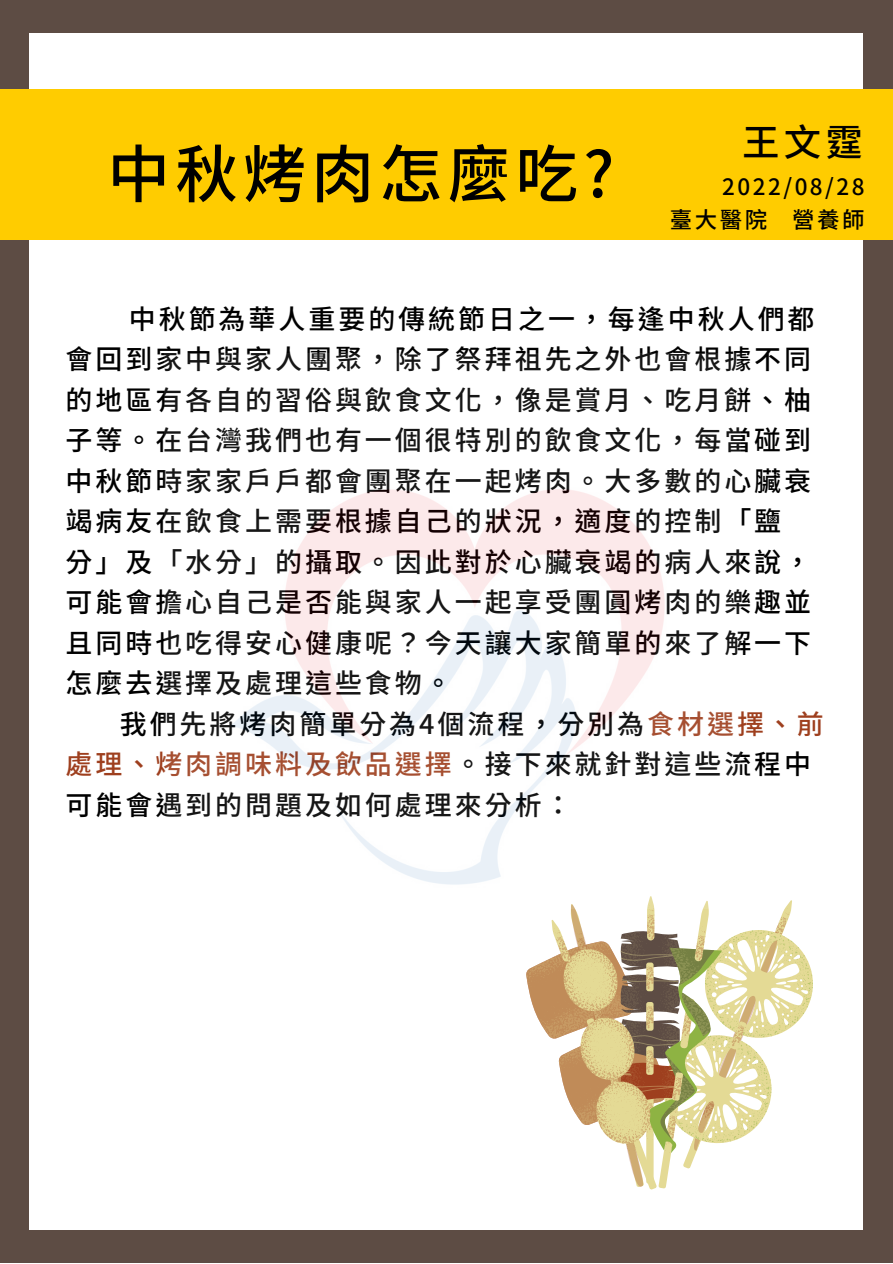
<style>
.page{position:relative;width:893px;height:1264px;background:#fff}
.page>*{position:absolute;margin:0;border:0;box-sizing:border-box;transform-origin:0 0}
.t1{font:500 63px "Source Han Sans SC";color:#000}
.t2{font:500 37.5px "Source Han Sans SC";color:#000}
.t3{font:500 27px/40.5px "Source Han Sans SC";letter-spacing:.11em;color:#000}
.t4{font:500 22.5px "Source Han Sans SC";letter-spacing:.11em;color:#000}
.s1{color:#9e3f1e}
</style>
<div class="page">
<div style="left:0;top:0;width:892px;height:1262px;background:#5d4c44"></div>
<div style="left:30px;top:33px;width:833px;height:1196px;background:#fff"></div>
<div style="left:0;top:89px;width:892px;height:151px;background:#fc0"></div>
<svg style="left:526px;top:900px;width:287px;height:290px"></svg>
<img style="left:231px;top:489px;width:509px;height:419px">
<h1 class="t1" style="left:107px;top:124px;width:508px">中秋烤肉怎麼吃?</h1>
<h2 class="t2" style="left:742px;top:113px;width:119px">王文霆</h2>
<p class="t4" style="left:722px;top:168px;width:144px">2022/08/28</p>
<p class="t4" style="left:669px;top:202px;width:196px">臺大醫院 營養師</p>
<p class="t3" style="left:65px;top:297px;width:750px;text-indent:63px">中秋節為華人重要的傳統節日之一， 每逢中秋人們都會回到家中與家人團聚， 除了祭拜祖先之外也會根據不同的地區有各自的習俗與飲食文化， 像是賞月、 吃月餅、 柚子等。 在台灣我們也有一個很特別的飲食文化， 每當碰到中秋節時家家戶戶都會團聚在一起烤肉。 大多數的心臟衰竭病友在飲食上需要根據自己的狀況， 適度的控制「鹽<br>分」及「水分」的攝取。 因此對於心臟衰竭的病人來說，可能會擔心自己是否能與家人一起享受團圓烤肉的樂趣並且同時也吃得安心健康呢？ 今天讓大家簡單的來了解一下怎麼去選擇及處理這些食物。</p>
<p class="t3" style="left:65px;top:701px;width:757px;text-indent:54px">我們先將烤肉簡單分為4個流程， 分別為<span class="s1">食材選擇、 前處理、 烤肉調味料及飲品選擇</span>。 接下來就針對這些流程中可能會遇到的問題及如何處理來分析：</p>
</div>
